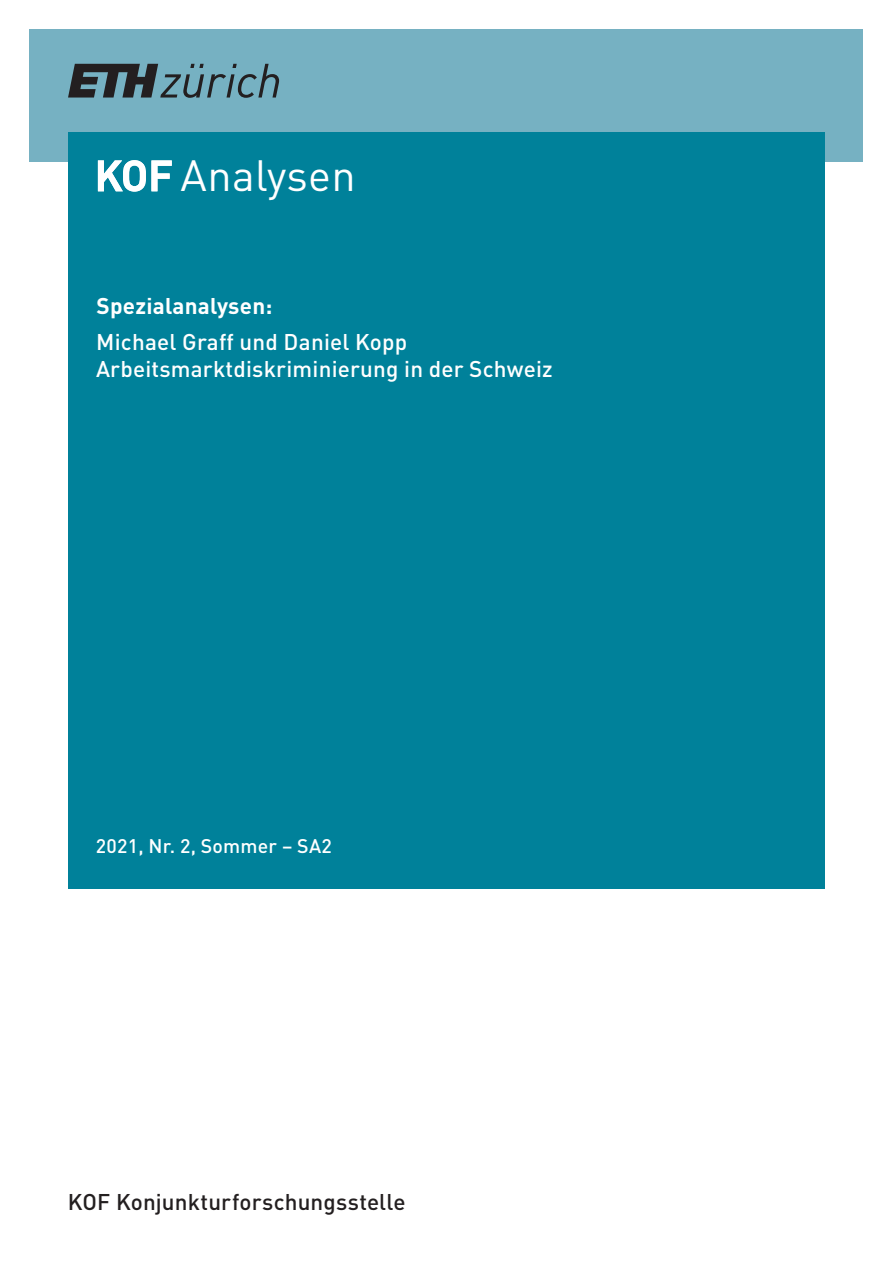
<style>
.page{position:relative;width:893px;height:1263px;background:#fff}
.page>*{position:absolute;margin:0;border:0;box-sizing:border-box;transform-origin:0 0}
.t1{font:43.2px "DIN Pro";letter-spacing:.01em;color:#fff}
.t2{font:500 22.5px/27px "DIN Pro";letter-spacing:.01em;color:#fff}
.t3{font:500 22.5px "DIN Pro";letter-spacing:.005em;color:#231f20}
.t4{font:700 22.5px "DIN Pro";letter-spacing:.01em;color:#fff}
.t5{font:500 19.5px "DIN Pro";letter-spacing:.01em;color:#fff}
</style>
<div class="page">
<div style="left:30px;top:30px;width:833px;height:132px;background:#76b1c2"></div>
<div style="left:68px;top:132px;width:757px;height:756px;background:#00819a"></div>
<svg style="left:98px;top:160px;width:74px;height:32px"></svg>
<svg style="left:68px;top:64px;width:211px;height:34px"></svg>
<h1 class="t1" style="left:181px;top:142px;width:177px">Analysen</h1>
<p class="t4" style="left:97px;top:287px;width:177px">Spezialanalysen:</p>
<p class="t2" style="left:96px;top:326px;width:458px">Michael Graff und Daniel Kopp<br>Arbeitsmarktdiskriminierung in der Schweiz</p>
<p class="t5" style="left:96px;top:830px;width:238px">2021, Nr. 2, Sommer – SA2</p>
<p class="t3" style="left:68px;top:1183px;width:339px">KOF Konjunkturforschungsstelle</p>
</div>
